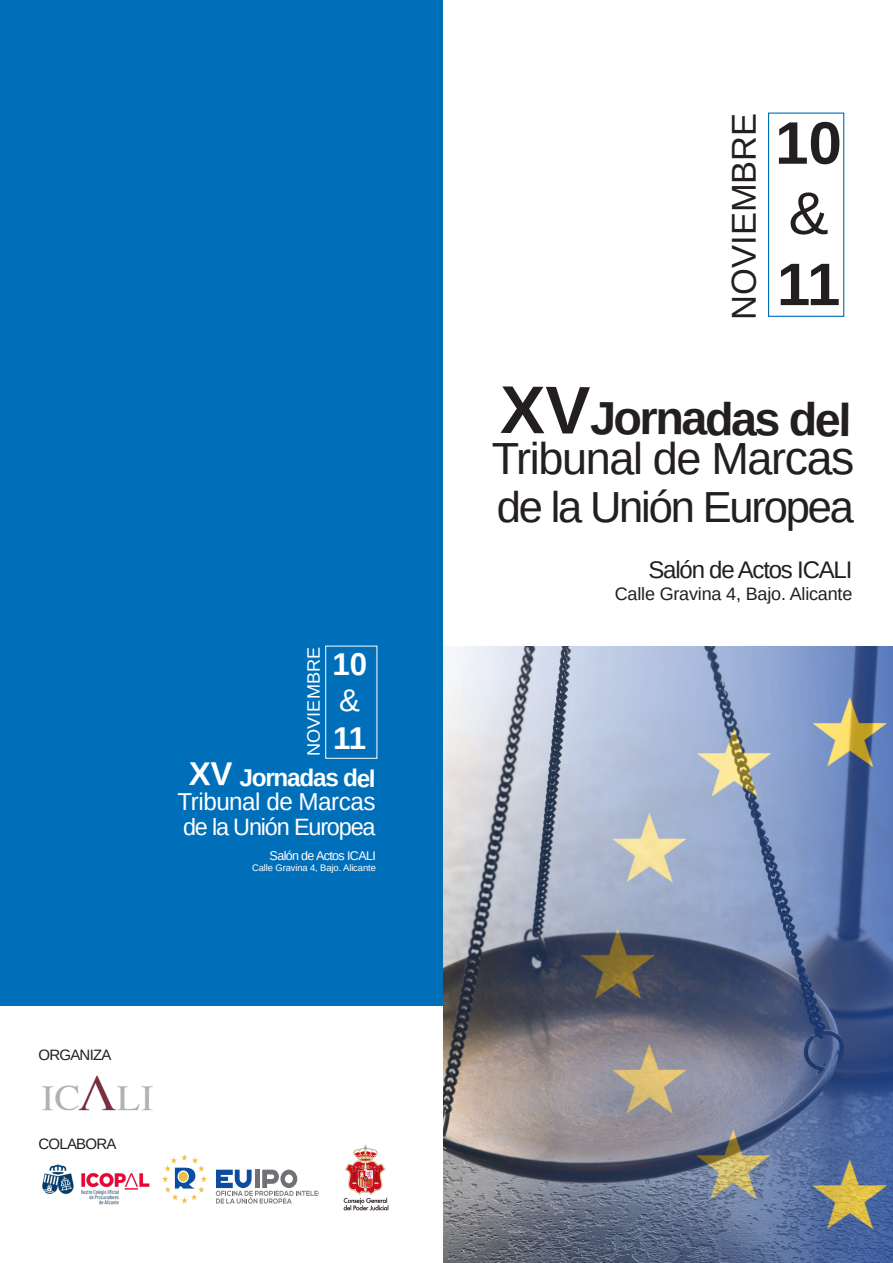
<style>
.page{position:relative;width:893px;height:1263px;background:#fff}
.page>*{position:absolute;margin:0;border:0;box-sizing:border-box;transform-origin:0 0}
.Align_Center-_Subtit{font:700 60px "Liberation Sans";color:#231f20}
.Align_Center-_Subtit-2{font:60px "Liberation Sans";color:#231f20}
.Align_Left_-_Heading{font:700 46.5px "Liberation Sans";color:#231f20}
.Align_Left_-_Heading-2{font:45px "Liberation Sans";letter-spacing:-.03em;color:#231f20}
.Align_Left_-_Heading-3{font:43.5px "Liberation Sans";letter-spacing:-.05em;color:#231f20}
.Align_Center_-_Subti{font:34.5px "Liberation Sans";color:#231f20}
.Align_Center-_Subtit-3{font:700 31.5px "Liberation Sans";color:#fff}
.Align_Center-_Subtit-4{font:31.5px "Liberation Sans";color:#fff}
.Align_Left_-_Heading-4{font:24.45px "Liberation Sans";letter-spacing:-.02em;color:#fff}
.Align_Left_-_Heading-5{font:700 24.45px "Liberation Sans";color:#fff}
.Align_Left-_Subtitle{font:24px "Liberation Sans";letter-spacing:-.05em;color:#231f20}
.Align_Left_-_Heading-6{font:23.7px "Liberation Sans";letter-spacing:-.05em;color:#fff}
.Align_Left-_Subtitle-2{font:18px "Liberation Sans";letter-spacing:-.01em;color:#231f20}
.Align_Center_-_Subti-2{font:18px "Liberation Sans";color:#fff}
.Align_Left-_Subtitle-3{font:15px "Liberation Sans";letter-spacing:-.05em;color:#231f20}
.Align_Left-_Subtitle-4{font:12.6px "Liberation Sans";letter-spacing:-.05em;color:#fff}
.Align_Left-_Subtitle-5{font:9.45px "Liberation Sans";letter-spacing:-.01em;color:#fff}
.s1{font-size:33.15px}
.s2{font-size:46.5px}
</style>
<div class="page">
<img style="left:443px;top:647px;width:450px;height:616px">
<div style="left:768px;top:113px;width:76px;height:204px;border:1px solid #006fba"></div>
<div style="left:0;top:0;width:443px;height:1006px;background:#006fba"></div>
<img style="left:42px;top:1164px;width:108px;height:41px">
<svg style="left:162px;top:1154px;width:45px;height:50px"></svg>
<svg style="left:216px;top:1170px;width:103px;height:33px"></svg>
<img style="left:343px;top:1144px;width:46px;height:67px">
<div style="left:325px;top:646px;width:52px;height:113px;border:1px solid #fff"></div>
<img style="left:42px;top:1075px;width:111px;height:36px">
<p class="Align_Center_-_Subti-2" style="left:302px;top:756px;width:110px;rotate:-90deg">NOVIEMBRE</p>
<p class="Align_Left_-_Heading-5" style="left:189px;top:759px;width:189px;rotate:1deg"><span class="s1">XV</span> Jornadas del</p>
<p class="Align_Left_-_Heading-4" style="left:177px;top:786px;width:200px">Tribunal de Marcas</p>
<p class="Align_Center-_Subtit-3" style="left:332px;top:643px;width:36px">10</p>
<p class="Align_Center-_Subtit-4" style="left:339px;top:680px;width:22px">&amp;</p>
<p class="Align_Center-_Subtit-3" style="left:333px;top:717px;width:35px">11</p>
<p class="Align_Left_-_Heading-6" style="left:183px;top:812px;width:194px">de la Unión Europea</p>
<p class="Align_Left-_Subtitle-4" style="left:270px;top:848px;width:108px">Salón de Actos ICALI</p>
<p class="Align_Left-_Subtitle-5" style="left:252px;top:862px;width:125px">Calle Gravina 4, Bajo. Alicante</p>
<p class="Align_Left-_Subtitle-3" style="left:38px;top:1046px;width:75px">ORGANIZA</p>
<p class="Align_Left-_Subtitle-3" style="left:38px;top:1134px;width:80px">COLABORA</p>
<p class="Align_Center_-_Subti" style="left:722px;top:320px;width:209px;rotate:-90deg">NOVIEMBRE</p>
<p class="Align_Center-_Subtit" style="left:775px;top:102px;width:68px">10</p>
<p class="Align_Center-_Subtit-2" style="left:788px;top:175px;width:42px">&amp;</p>
<p class="Align_Center-_Subtit" style="left:777px;top:243px;width:65px">11</p>
<p class="Align_Left_-_Heading" style="left:590px;top:387px;width:263px">Jornadas del</p>
<p class="Align_Left_-_Heading-2" style="left:492px;top:430px;width:364px">Tribunal de Mar<span class="s2">cas</span></p>
<p class="Align_Left_-_Heading-3" style="left:497px;top:479px;width:359px">de la Unión Europea</p>
<p class="Align_Left-_Subtitle" style="left:648px;top:555px;width:205px">Salón de Actos ICALI</p>
<p class="Align_Left-_Subtitle-2" style="left:615px;top:582px;width:239px">Calle Gravina 4, Bajo. Alicante</p>
</div>
